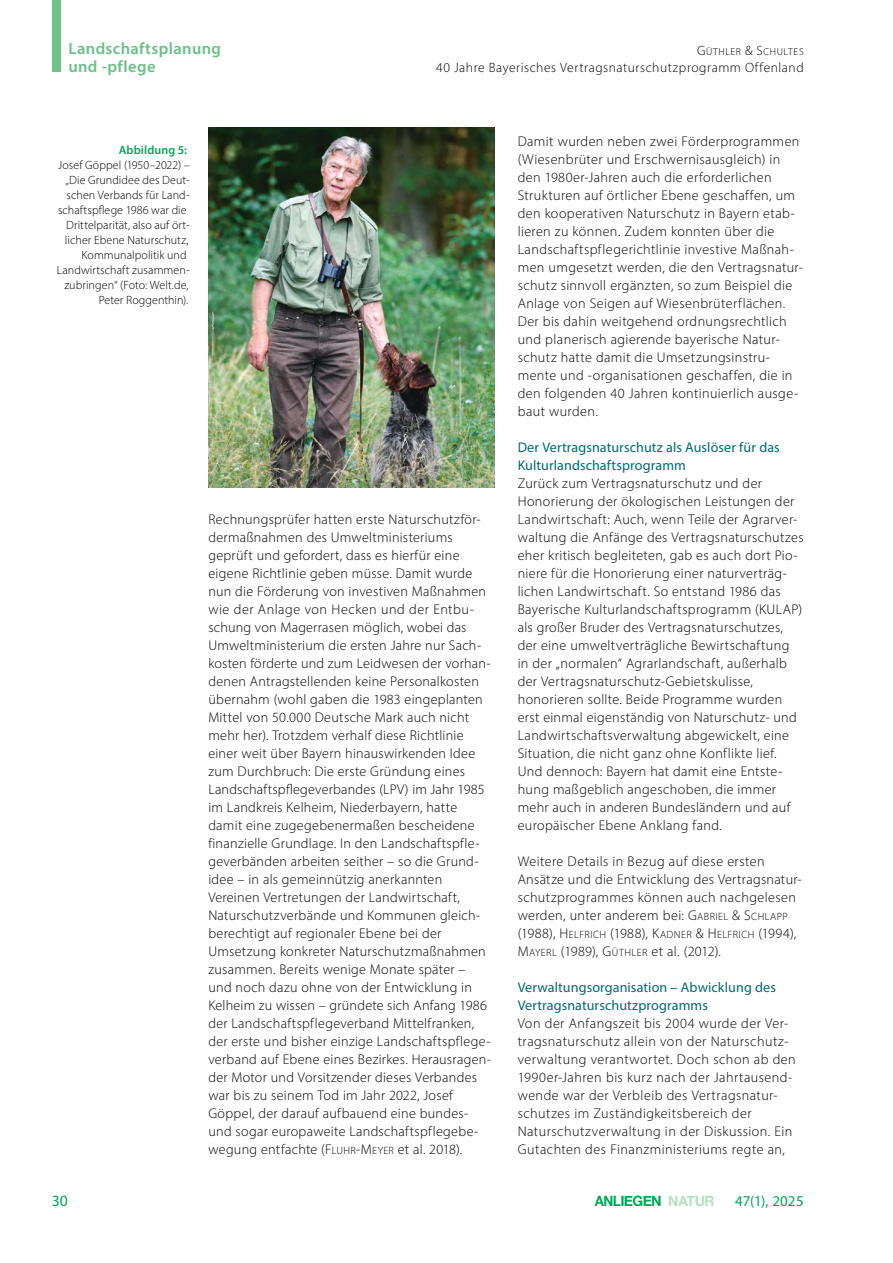
<style>
.page{position:relative;width:893px;height:1263px;background:#fff}
.page>*{position:absolute;margin:0;border:0;box-sizing:border-box;transform-origin:0 0}
.t1{font:600 16.5px/18px "Myriad Pro";letter-spacing:.025em;color:#68c187}
.t2{font:15.75px "Myriad Pro";color:#00a657}
.t3{font:15px "Myriad Pro";letter-spacing:.005em;color:#00a657}
.t4{font:700 14.25px "Helvetica Neue";letter-spacing:-.035em;color:#00a657;scale:.94 1}
.P__Fließtext_2Sp{font:300 14.1px/18px "Myriad Pro";letter-spacing:.025em;color:#000}
.H2__Subline_Fliess{font:14.1px/18px "Myriad Pro";letter-spacing:.005em;color:#006975}
.t5{font:300 13.5px "Myriad Pro";letter-spacing:.04em;color:#000}
.Bildlegende_rechtsbündig{font:300 12px/15px "Myriad Pro";letter-spacing:.005em;color:#000;text-align:right}
.Bildlegende_headline_rechtsbündig{font:600 12px "Myriad Pro";letter-spacing:.01em;color:#00a657}
.t6{font:300 10.2px "Myriad Pro";letter-spacing:.055em;color:#000}
.s1{font-size:13.5px}
.s2{font-style:inherit}
.s3{font-size:10.65px}
.s4{color:rgb(104 193 135/.5)}
</style>
<div class="page">
<img style="left:208px;top:128px;width:286px;height:360px">
<div style="left:52px;top:0;width:8px;height:71px;background:#68c187"></div>
<p class="t1" style="left:68px;top:39px;width:154px">Landschaftsplanung und -pflege</p>
<p class="t6" style="left:697px;top:45px;width:107px"><span class="s1">G</span>ÜTHLER <span class="s1">&amp; S</span>CHULTES</p>
<p class="t5" style="left:436px;top:59px;width:369px">40 Jahre Bayerisches Vertragsnaturschutzprogramm Offenland</p>
<p class="Bildlegende_headline_rechtsbündig" style="left:119px;top:142px;width:70px">Abbildung 5:</p>
<p class="Bildlegende_rechtsbündig" style="left:57px;top:157px;width:135px">Josef Göppel (1950–2022) – „Die Grundidee des Deut&shy;schen Verbands für Land&shy;schaftspflege 1986 war die<br>Drittelparität, also auf ört&shy;licher Ebene Naturschutz,<br>Kommunalpolitik und<br>Landwirtschaft zusammen&shy;zubringen“ (Foto: Welt.de,<br>Peter Roggenthin).</p>
<p class="P__Fließtext_2Sp" style="left:208px;top:510px;width:284px">Rechnungsprüfer hatten erste Naturschutzför&shy;dermaßnahmen des Umweltministeriums geprüft und gefordert, dass es hierfür eine eigene Richtlinie geben müsse. Damit wurde nun die Förderung von investiven Maßnahmen wie der Anlage von Hecken und der Entbu&shy;schung von Magerrasen möglich, wobei das Umweltministerium die ersten Jahre nur Sach&shy;kosten förderte und zum Leidwesen der vorhan&shy;denen Antragstellenden keine Personalkosten übernahm (wohl gaben die 1983 eingeplanten Mittel von 50.000 Deutsche Mark auch nicht mehr her). Trotzdem verhalf diese Richtlinie einer weit über Bayern hinauswirkenden Idee zum Durchbruch: Die erste Gründung eines Landschaftspflegeverbandes (LPV) im Jahr 1985 im Landkreis Kelheim, Niederbayern, hatte damit eine zugegebenermaßen bescheidene finanzielle Grundlage. In den Landschaftspfle&shy;geverbänden arbeiten seither – so die Grund&shy;idee – in als gemeinnützig anerkannten Vereinen Vertretungen der Landwirtschaft, Naturschutzverbände und Kommunen gleich&shy;berechtigt auf regionaler Ebene bei der Umsetzung konkreter Naturschutzmaßnahmen zusammen. Bereits wenige Monate später – und noch dazu ohne von der Entwicklung in Kelheim zu wissen – gründete sich Anfang 1986 der Landschaftspflegeverband Mittelfranken, der erste und bisher einzige Landschaftspflege&shy;verband auf Ebene eines Bezirkes. Herausragen&shy;der Motor und Vorsitzender dieses Verbandes war bis zu seinem Tod im Jahr 2022, Josef Göppel, der darauf aufbauend eine bundes&shy;und sogar europaweite Landschaftspflegebe&shy;wegung entfachte (<span class="s2">F</span><span class="s3">LUHR</span><span class="s2">-M</span> <span class="s3">EYER</span> et al. 2018).</p>
<p class="P__Fließtext_2Sp" style="left:518px;top:132px;width:287px">Damit wurden neben zwei Förderprogrammen (Wiesenbrüter und Erschwernisausgleich) in den 1980er-Jahren auch die erforderlichen Strukturen auf örtlicher Ebene geschaffen, um den kooperativen Naturschutz in Bayern etab&shy;lieren zu können. Zudem konnten über die Landschaftspflegerichtlinie investive Maßnah&shy;men umgesetzt werden, die den Vertragsnatur&shy;schutz sinnvoll ergänzten, so zum Beispiel die Anlage von Seigen auf Wiesenbrüterflächen.<br>Der bis dahin weitgehend ordnungsrechtlich und planerisch agierende bayerische Natur&shy;schutz hatte damit die Umsetzungsinstru&shy;mente und -organisationen geschaffen, die in den folgenden 40 Jahren kontinuierlich ausge&shy;baut wurden.</p>
<p class="H2__Subline_Fliess" style="left:518px;top:438px;width:264px">Der Vertragsnaturschutz als Auslöser für das<br>Kulturlandschaftsprogramm</p>
<p class="P__Fließtext_2Sp" style="left:518px;top:474px;width:287px">Zurück zum Vertragsnaturschutz und der Honorierung der ökologischen Leistungen der Landwirtschaft: Auch, wenn Teile der Agrarver&shy;waltung die Anfänge des Vertragsnaturschutzes eher kritisch begleiteten, gab es auch dort Pio&shy;niere für die Honorierung einer naturverträg&shy;lichen Landwirtschaft. So entstand 1986 das Bayerische Kulturlandschaftsprogramm (KULAP) als großer Bruder des Vertragsnaturschutzes, der eine umweltverträgliche Bewirtschaftung in der „normalen“ Agrarlandschaft, außerhalb der Vertragsnaturschutz-Gebietskulisse, honorieren sollte. Beide Programme wurden erst einmal eigenständig von Naturschutz- und Landwirtschaftsverwaltung abgewickelt, eine Situation, die nicht ganz ohne Konflikte lief.<br>Und dennoch: Bayern hat damit eine Entste&shy;hung maßgeblich angeschoben, die immer mehr auch in anderen Bundesländern und auf europäischer Ebene Anklang fand.</p>
<p class="P__Fließtext_2Sp" style="left:518px;top:852px;width:285px">Weitere Details in Bezug auf diese ersten Ansätze und die Entwicklung des Vertragsnatur&shy;schutzprogrammes können auch nachgelesen werden, unter anderem bei: <span class="s2">G</span><span class="s3">ABRIEL</span> <span class="s2">&amp; S</span><span class="s3">CHLAPP </span>(1988), <span class="s2">H</span> <span class="s3">ELFRICH</span> (1988), <span class="s2">K</span><span class="s3">ADNER</span> <span class="s2">&amp; H</span> <span class="s3">ELFRICH</span> (1994), <span class="s2">M</span><span class="s3">AYERL</span> (1989), <span class="s2">G</span><span class="s3">ÜTHLER</span> et al. (2012).</p>
<p class="H2__Subline_Fliess" style="left:518px;top:978px;width:260px">Verwaltungsorganisation – Abwicklung des<br>Vertragsnaturschutzprogramms</p>
<p class="P__Fließtext_2Sp" style="left:518px;top:1014px;width:280px">Von der Anfangszeit bis 2004 wurde der Ver&shy;tragsnaturschutz allein von der Naturschutz&shy;verwaltung verantwortet. Doch schon ab den 1990er-Jahren bis kurz nach der Jahrtausend&shy;wende war der Verbleib des Vertragsnatur&shy;schutzes im Zuständigkeitsbereich der Naturschutzverwaltung in der Diskussion. Ein Gutachten des Finanzministeriums regte an,</p>
<p class="t4" style="left:595px;top:1189px;width:129px">ANLIEGEN <span class="s4">NATUR</span></p>
<p class="t2" style="left:52px;top:1191px;width:18px">30</p>
<p class="t3" style="left:735px;top:1191px;width:70px">47(1), 2025</p>
</div>
